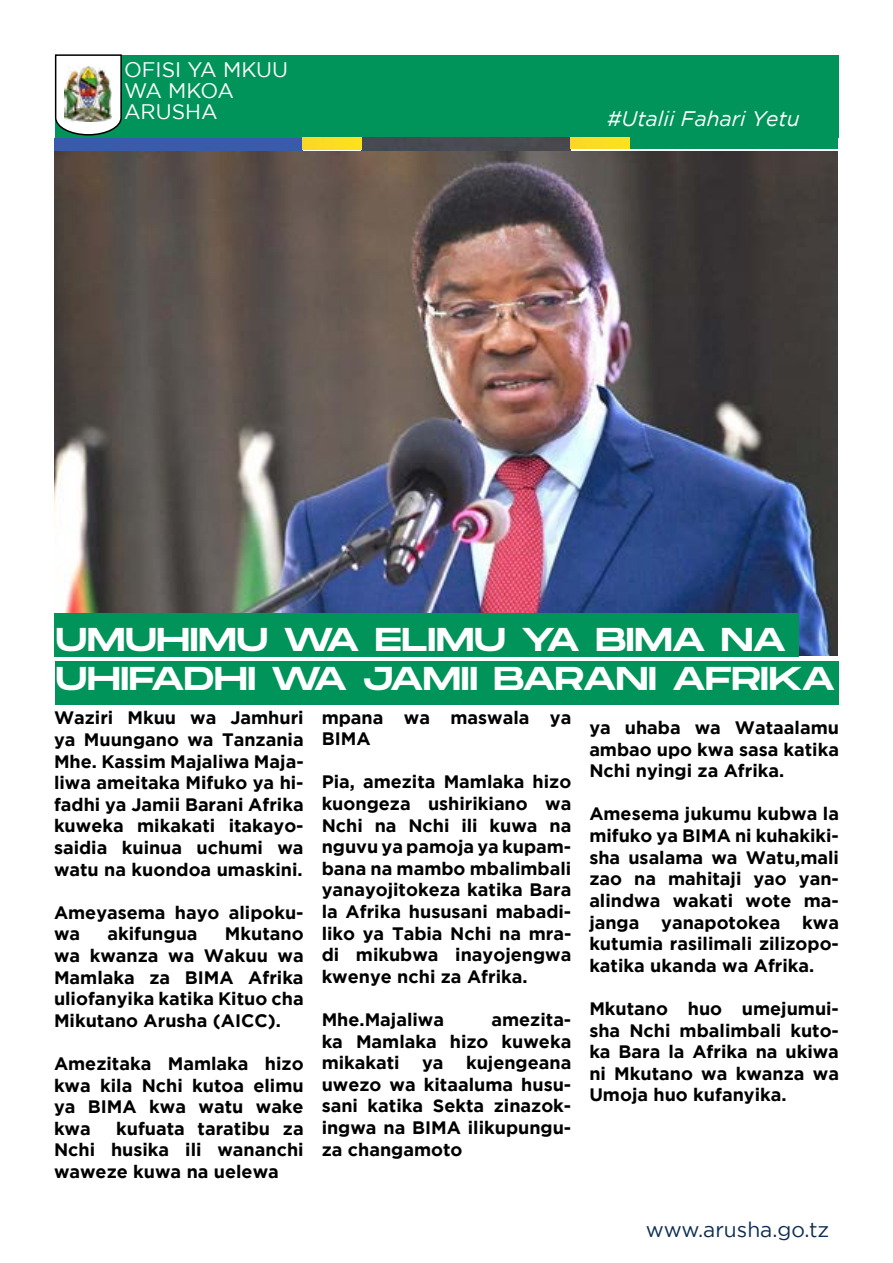
<style>
.page{position:relative;width:893px;height:1263px;background:#fff}
.page>*{position:absolute;margin:0;border:0;box-sizing:border-box;transform-origin:0 0}
.t1{font:33px/39.6px "Monument Extended";letter-spacing:-.01em;color:#fff}
.t2{font:21px/21px "Gotham";color:#fff}
.t3{font:italic 21px "Gotham";color:#fff}
.t4{font:21px "Gotham";color:#0d2e50}
.t5{font:700 18px/21.6px "Gotham";color:#000;text-align:justify}
</style>
<div class="page">
<div style="left:55px;top:55px;width:783px;height:82px;background:#00945a"></div>
<div style="left:54px;top:138px;width:249px;height:12px;background:#3a5ba9"></div>
<div style="left:361px;top:137px;width:210px;height:13px;background:#484a51"></div>
<div style="left:629px;top:138px;width:209px;height:11px;background:#00945a"></div>
<div style="left:303px;top:138px;width:59px;height:11px;background:#fcdc23"></div>
<div style="left:571px;top:137px;width:58px;height:12px;background:#fcdc23"></div>
<svg style="left:54px;top:54px;width:68px;height:82px;background:#c2d0ca"></svg>
<img style="left:64px;top:66px;width:47px;height:55px">
<img style="left:54px;top:152px;width:783px;height:504px">
<div style="left:55px;top:614px;width:744px;height:43px;background:#00945a"></div>
<div style="left:55px;top:662px;width:783px;height:43px;background:#00945a"></div>
<p class="t2" style="left:124px;top:59px;width:166px">OFISI YA MKUU<br>WA MKOA<br>ARUSHA</p>
<p class="t3" style="left:607px;top:106px;width:194px">#Utalii Fahari Yetu</p>
<h1 class="t1" style="left:56px;top:618px;width:781px">UMUHIMU WA ELIMU YA BIMA NA<br>UHIFADHI WA JAMII BARANI AFRIKA</h1>
<p class="t5" style="left:54px;top:707px;width:251px">Waziri Mkuu wa Jamhuri ya Muungano wa Tanzania Mhe. Kassim Majaliwa Maja&shy;liwa ameitaka Mifuko ya hi&shy;fadhi ya Jamii Barani Afrika kuweka mikakati itakayo&shy;saidia kuinua uchumi wa watu na kuondoa umaskini.</p>
<p class="t5" style="left:54px;top:901px;width:251px">Ameyasema hayo alipoku&shy;wa</p>
<p class="t5" style="left:107px;top:923px;width:92px">akifungua</p>
<p class="t5" style="left:54px;top:923px;width:251px;text-indent:171px">Mkutano wa kwanza wa Wakuu wa Mamlaka za BIMA Afrika uliofanyika katika Kituo cha Mikutano Arusha (AICC).</p>
<p class="t5" style="left:54px;top:1052px;width:251px">Amezitaka Mamlaka hizo kwa kila Nchi kutoa elimu ya BIMA kwa watu wake kwa</p>
<p class="t5" style="left:54px;top:1117px;width:251px;text-indent:62px">kufuata taratibu za Nchi husika ili wananchi waweze kuwa na uelewa</p>
<p class="t5" style="left:322px;top:706px;width:251px">mpana wa maswala ya<br>BIMA</p>
<p class="t5" style="left:322px;top:771px;width:251px">Pia, amezita Mamlaka hizo kuongeza ushirikiano wa Nchi na Nchi ili kuwa na nguvu ya pamoja ya kupam&shy;bana na mambo mbalimbali yanayojitokeza katika Bara la Afrika hususani mabadi&shy;liko ya Tabia Nchi na mra&shy;di mikubwa inayojengwa kwenye nchi za Afrika.</p>
<p class="t5" style="left:322px;top:1008px;width:124px">Mhe.Majaliwa</p>
<p class="t5" style="left:322px;top:1008px;width:251px;text-indent:170px">amezita&shy;ka Mamlaka hizo kuweka mikakati ya kujengeana uwezo wa kitaaluma husu&shy;sani katika Sekta zinazok&shy;ingwa na BIMA ilikupungu&shy;za changamoto</p>
<p class="t5" style="left:589px;top:716px;width:251px">ya uhaba wa Wataalamu ambao upo kwa sasa katika Nchi nyingi za Afrika.</p>
<p class="t5" style="left:589px;top:803px;width:251px">Amesema jukumu kubwa la mifuko ya BIMA ni kuhakiki&shy;sha usalama wa Watu,mali zao na mahitaji yao yan&shy;alindwa wakati wote ma&shy;janga yanapotokea kwa kutumia rasilimali zilizopo&shy;katika ukanda wa Afrika.</p>
<p class="t5" style="left:589px;top:997px;width:251px">Mkutano huo umejumui&shy;sha Nchi mbalimbali kuto&shy;ka Bara la Afrika na ukiwa ni Mkutano wa kwanza wa Umoja huo kufanyika.</p>
<p class="t4" style="left:646px;top:1218px;width:185px">www.arusha.go.tz</p>
</div>
